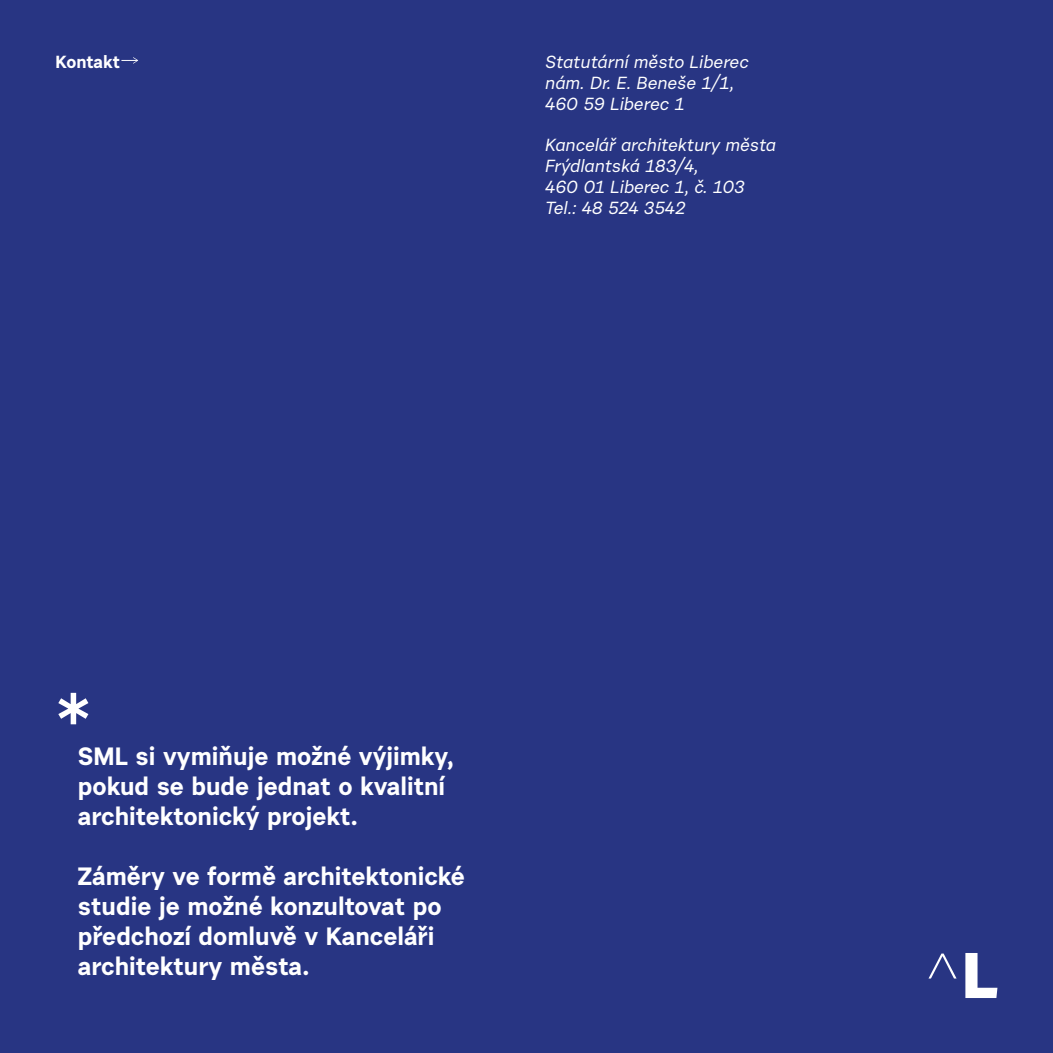
<style>
.page{position:relative;width:1053px;height:1053px;background:#fff}
.page>*{position:absolute;margin:0;border:0;box-sizing:border-box;transform-origin:0 0}
.t1{font:77.5px "Urban Grotesk Me Bl";color:#fff}
.t2{font:700 25px/30px "Urban Grotesk Re Bo";color:#fff}
.t3{font:italic 17.5px/21px "Urban Grotesk Me Bl";color:#fff}
.t4{font:700 17.5px "Urban Grotesk Re Bo";color:#fff}
</style>
<div class="page">
<div style="left:0;top:0;width:1052px;height:1052px;background:#283583"></div>
<svg style="left:121px;top:57px;width:17px;height:7px"></svg>
<svg style="left:928px;top:953px;width:69px;height:44px"></svg>
<p class="t4" style="left:56px;top:51px;width:66px">Kontakt</p>
<p class="t3" style="left:545px;top:51px;width:205px">Statutární město Liberec nám. Dr. E. Beneše 1/1,<br>460 59 Liberec 1</p>
<p class="t3" style="left:545px;top:134px;width:232px">Kancelář architektury města<br>Frýdlantská 183/4,<br>460 01 Liberec 1, č. 103<br>Tel.: 48 524 3542</p>
<h1 class="t1" style="left:56px;top:677px;width:37px">*</h1>
<p class="t2" style="left:78px;top:740px;width:377px">SML si vymiňuje možné výjimky, pokud se bude jednat o kvalitní architektonický projekt.</p>
<p class="t2" style="left:78px;top:860px;width:388px">Záměry ve formě architektonické studie je možné konzultovat po předchozí domluvě v Kanceláři architektury města.</p>
</div>
